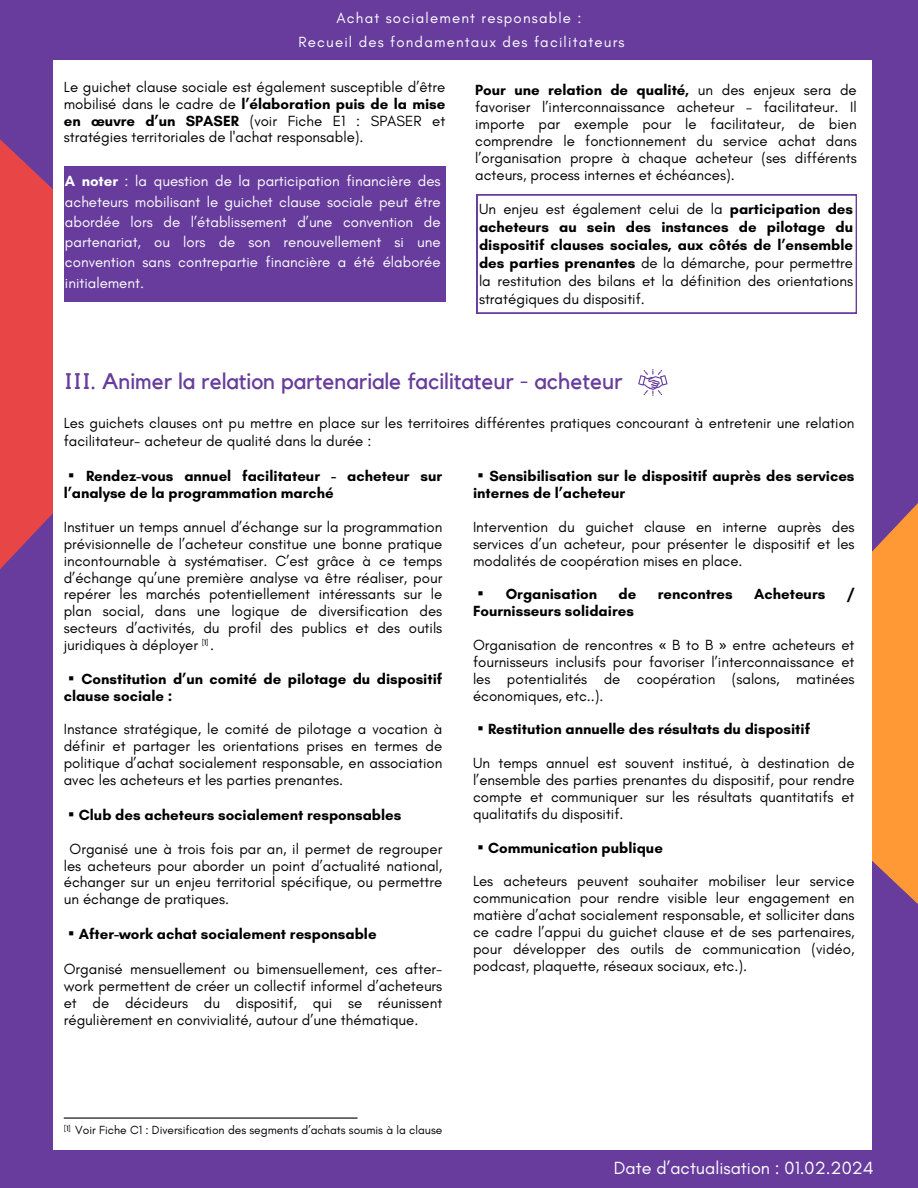
<style>
.page{position:relative;width:918px;height:1188px;background:#673c9d}
.page>*{position:absolute;margin:0;border:0;box-sizing:border-box;transform-origin:0 0}
.t1{font:22.5px "Kollektif";color:#673c9d}
.t2{font:18px "Glacial Indifference";color:#fff}
.t3{font:15px/16.8px "Glacial Indifference";color:#000;text-align:justify}
.t4{font:700 15px/16.8px "Glacial Indifference";color:#000}
.t5{font:15px/20.2px "Glacial Indifference";letter-spacing:.08em;color:#fff;text-align:justify}
.t6{font:12px "Glacial Indifference";color:#000}
.t7{font:7.5px "Kollektif";color:#000}
.s1{font-weight:700}
.s2{font-family:"Noto Sans CJ Ksc"}
.s3{font-family:"Noto Sans CJ Ksc";font-weight:400}
.s4{font-family:"Noto Sans"}
</style>
<div class="page">
<svg style="left:872px;top:503px;width:46px;height:401px;background:#ed8e41"></svg>
<svg style="left:0;top:139px;width:53px;height:430px;background:#d84450"></svg>
<div style="left:53px;top:60px;width:819px;height:1090px;background:#fff"></div>
<div style="left:64px;top:166px;width:381px;height:136px;background:#673c9d"></div>
<svg style="left:477px;top:195px;width:380px;height:118px"></svg>
<svg style="left:638px;top:369px;width:29px;height:27px"></svg>
<hr style="left:64px;top:1118px;width:294px;height:1px;background:#000">
<p class="t5" style="left:336px;top:8px;width:247px">Achat socialement responsable :</p>
<h5 class="t5" style="left:299px;top:32px;width:328px">Recueil des fondamentaux des facilitateurs</h5>
<h4 class="t3" style="left:64px;top:78px;width:383px">Le guichet clause sociale est également susceptible d’être mobilisé dans le cadre de <span class="s1">l’élaboration puis de la mise en œuvre d’un SPASER</span> (voir Fiche E1 : SPASER et stratégies territoriales de l'achat responsable).</h4>
<p class="t5" style="left:65px;top:171px;width:377px"><span class="s1">A noter</span> : la question de la participation financière des acheteurs mobilisant le guichet clause sociale peut être abordée lors de l’établissement d’une convention de partenariat, ou lors de son renouvellement si une convention sans contrepartie financière a été élaborée initialement.</p>
<h4 class="t3" style="left:475px;top:82px;width:383px"><span class="s1">Pour une relation de qualité,</span> un des enjeux sera de favoriser l’interconnaissance acheteur – facilitateur. Il importe par exemple pour le facilitateur, de bien comprendre le fonctionnement du service achat dans l’organisation propre à chaque acheteur (ses différents acteurs, process internes et échéances).</h4>
<h4 class="t3" style="left:479px;top:199px;width:376px;line-height:18px">Un enjeu est également celui de la <span class="s1">participation des acheteurs au sein des instances de pilotage du dispositif clauses sociales, aux côtés de l’ensemble des parties prenantes</span> de la démarche, pour permettre la restitution des bilans et la définition des orientations stratégiques du dispositif.</h4>
<p class="t1" style="left:64px;top:371px;width:560px">III. Animer la relation partenariale facilitateur - acheteur</p>
<h4 class="t3" style="left:64px;top:414px;width:792px;line-height:18px">Les guichets clauses ont pu mettre en place sur les territoires différentes pratiques concourant à entretenir une relation facilitateur- acheteur de qualité dans la durée :</h4>
<p class="t4" style="left:64px;top:468px;width:380px"><span class="s2">▪</span> Rendez-vous annuel facilitateur - acheteur sur l’analyse de la programmation marché</p>
<p class="t3" style="left:64px;top:518px;width:380px">Instituer un temps annuel d’échange sur la programmation prévisionnelle de l’acheteur constitue une bonne pratique incontournable à systématiser. C’est grâce à ce temps d’échange qu’une première analyse va être réaliser, pour repérer les marchés potentiellement intéressants sur le plan social, dans une logique de diversification des secteurs d’activités, du profil des publics et des outils juridiques à déployer .</p>
<h4 class="t4" style="left:64px;top:670px;width:380px"><span class="s2">▪</span> Constitution d’un comité de pilotage du dispositif clause sociale :</h4>
<h3 class="t3" style="left:64px;top:721px;width:380px">Instance stratégique, le comité de pilotage a vocation à définir et partager les orientations prises en termes de politique d’achat socialement responsable, en association avec les acheteurs et les parties prenantes.</h3>
<h4 class="t4" style="left:64px;top:806px;width:339px"><span class="s2">▪</span>Club des acheteurs socialement responsables</h4>
<h3 class="t3" style="left:64px;top:840px;width:380px;text-indent:6px">Organisé une à trois fois par an, il permet de regrouper les acheteurs pour aborder un point d’actualité national, échanger sur un enjeu territorial spécifique, ou permettre un échange de pratiques.</h3>
<h4 class="t4" style="left:64px;top:926px;width:314px"><span class="s3">▪</span>After-work achat socialement responsable</h4>
<h3 class="t3" style="left:64px;top:960px;width:380px">Organisé mensuellement ou bimensuellement, ces after&shy;work permettent de créer un collectif informel d’acheteurs et de décideurs du dispositif, qui se réunissent régulièrement en convivialité, autour d’une thématique.</h3>
<h4 class="t7" style="left:202px;top:638px;width:8px">[1]</h4>
<h4 class="t4" style="left:473px;top:468px;width:383px"><span class="s3">▪</span>Sensibilisation sur le dispositif auprès des services internes de l’acheteur</h4>
<h4 class="t3" style="left:473px;top:518px;width:383px">Intervention du guichet clause en interne auprès des services d’un acheteur, pour présenter le dispositif et les modalités de coopération mises en place.</h4>
<h4 class="t4" style="left:473px;top:586px;width:126px"><span class="s3">▪</span> Organisation</h4>
<h4 class="t4" style="left:619px;top:586px;width:19px">de</h4>
<h4 class="t4" style="left:658px;top:586px;width:76px">rencontres</h4>
<h4 class="t4" style="left:754px;top:586px;width:73px">Acheteurs</h4>
<h4 class="t4" style="left:847px;top:586px;width:9px">/</h4>
<h4 class="t4" style="left:473px;top:603px;width:162px">Fournisseurs solidaires</h4>
<p class="t3" style="left:473px;top:636px;width:383px">Organisation de rencontres <span class="s4">«</span> B to B <span class="s4">»</span> entre acheteurs et fournisseurs inclusifs pour favoriser l’interconnaissance et les potentialités de coopération (salons, matinées économiques, etc..).</p>
<h4 class="t4" style="left:473px;top:721px;width:339px"><span class="s3">▪</span>Restitution annuelle des résultats du dispositif</h4>
<h4 class="t3" style="left:473px;top:755px;width:383px">Un temps annuel est souvent institué, à destination de l’ensemble des parties prenantes du dispositif, pour rendre compte et communiquer sur les résultats quantitatifs et qualitatifs du dispositif.</h4>
<h4 class="t4" style="left:473px;top:839px;width:191px"><span class="s3">▪</span>Communication publique</h4>
<h4 class="t3" style="left:473px;top:873px;width:383px">Les acheteurs peuvent souhaiter mobiliser leur service communication pour rendre visible leur engagement en matière d’achat socialement responsable, et solliciter dans ce cadre l’appui du guichet clause et de ses partenaires, pour développer des outils de communication (vidéo, podcast, plaquette, réseaux sociaux, etc.).</h4>
<h4 class="t7" style="left:64px;top:1125px;width:8px">[1]</h4>
<h4 class="t6" style="left:75px;top:1123px;width:369px">Voir Fiche C1 : Diversification des segments d’achats soumis à la clause</h4>
<p class="t2" style="left:614px;top:1156px;width:261px">Date d’actualisation : 01.02.2024</p>
</div>
